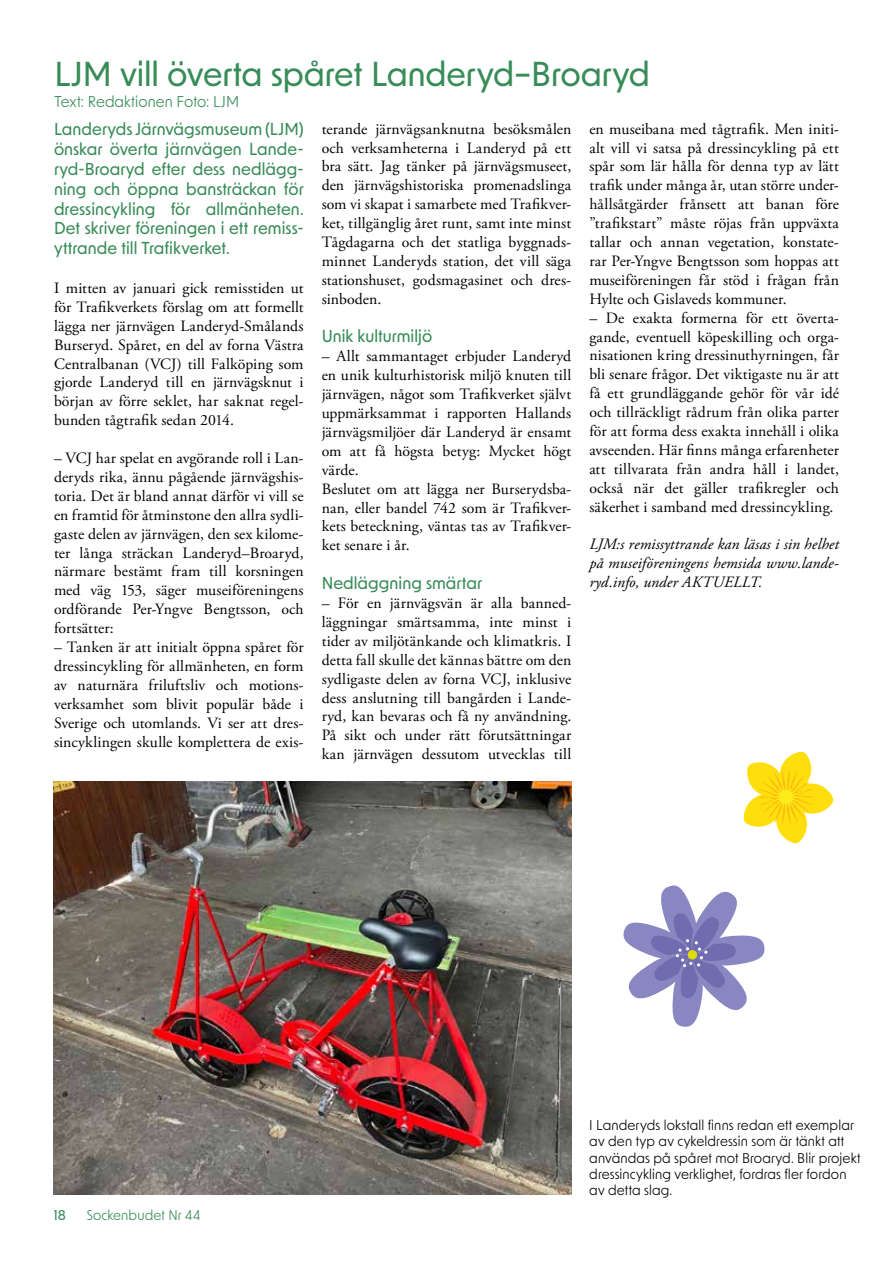
<style>
.page{position:relative;width:893px;height:1263px;background:#fff}
.page>*{position:absolute;margin:0;border:0;box-sizing:border-box;transform-origin:0 0}
.t1{font:500 33px "New Order";letter-spacing:-.005em;color:#388c57}
.t2{font:500 16.5px/19.8px "New Order";letter-spacing:.005em;color:#388c57;text-align:justify}
.t3{font:15.75px/18.9px "Adobe Garamond Pro";letter-spacing:.005em;color:#000;text-align:justify}
.t4{font:italic 15.75px/18.9px "Adobe Garamond Pro";letter-spacing:.01em;color:#000;text-align:justify}
.t5{font:15px "New Order";letter-spacing:.005em;color:#388c57}
.t6{font:13.5px/16.2px "New Order";letter-spacing:.01em;color:#000}
.t7{font:13.5px "New Order";letter-spacing:.01em;color:#388c57}
.t8{font:500 13.5px "New Order";color:#388c57}
</style>
<div class="page">
<img style="left:54px;top:781px;width:517px;height:414px">
<svg style="left:743px;top:751px;width:91px;height:93px"></svg>
<svg style="left:623px;top:885px;width:142px;height:142px"></svg>
<h1 class="t1" style="left:54px;top:52px;width:597px">LJM vill överta spåret Landeryd–Broaryd</h1>
<p class="t5" style="left:54px;top:91px;width:186px">Text: Redaktionen Foto: LJM</p>
<p class="t2" style="left:54px;top:119px;width:251px">Landeryds Järnvägsmuseum (LJM) önskar överta järnvägen Lande&shy;ryd-Broaryd efter dess nedlägg&shy;ning och öppna bansträckan för dressincykling för allmänheten.<br>Det skriver föreningen i ett remiss&shy;yttrande till Trafikverket.</p>
<p class="t3" style="left:54px;top:279px;width:251px">I mitten av januari gick remisstiden ut för Trafikverkets förslag om att formellt lägga ner järnvägen Landeryd-Smålands Burseryd. Spåret, en del av forna Västra Centralbanan (VCJ) till Falköping som gjorde Landeryd till en järnvägsknut i början av förre seklet, har saknat regel&shy;bunden tågtrafik sedan 2014.</p>
<p class="t3" style="left:54px;top:449px;width:251px">– VCJ har spelat en avgörande roll i Lan&shy;deryds rika, ännu pågående järnvägshis&shy;toria. Det är bland annat därför vi vill se en framtid för åtminstone den allra sydli&shy;gaste delen av järnvägen, den sex kilome&shy;ter långa sträckan Landeryd–Broaryd, närmare bestämt fram till korsningen med väg 153, säger museiföreningens ordförande Per-Yngve Bengtsson, och fortsätter:</p>
<p class="t3" style="left:54px;top:638px;width:251px">– Tanken är att initialt öppna spåret för dressincykling för allmänheten, en form av naturnära friluftsliv och motions&shy;verksamhet som blivit populär både i Sverige och utomlands. Vi ser att dres&shy;sincyklingen skulle komplettera de exis-</p>
<p class="t3" style="left:322px;top:120px;width:251px">terande järnvägsanknutna besöksmålen och verksamheterna i Landeryd på ett bra sätt. Jag tänker på järnvägsmuseet, den järnvägshistoriska promenadslinga som vi skapat i samarbete med Trafikver&shy;ket, tillgänglig året runt, samt inte minst Tågdagarna och det statliga byggnads&shy;minnet Landeryds station, det vill säga stationshuset, godsmagasinet och dres&shy;sinboden.</p>
<p class="t2" style="left:322px;top:326px;width:112px">Unik kulturmiljö</p>
<p class="t3" style="left:322px;top:347px;width:251px;text-align:left">– Allt sammantaget erbjuder Landeryd en unik kulturhistorisk miljö knuten till järnvägen, något som Trafikverket självt uppmärksammat i rapporten Hallands järnvägsmiljöer där Landeryd är ensamt om att få högsta betyg: Mycket högt värde.<br>Beslutet om att lägga ner Burserydsba&shy;nan, eller bandel 742 som är Trafikver&shy;kets beteckning, väntas tas av Trafikver&shy;ket senare i år.</p>
<p class="t2" style="left:322px;top:572px;width:162px">Nedläggning smärtar</p>
<p class="t3" style="left:322px;top:594px;width:251px">– För en järnvägsvän är alla banned&shy;läggningar smärtsamma, inte minst i tider av miljötänkande och klimatkris. I detta fall skulle det kännas bättre om den sydligaste delen av forna VCJ, inklusive dess anslutning till bangården i Lande&shy;ryd, kan bevaras och få ny användning.<br>På sikt och under rätt förutsättningar kan järnvägen dessutom utvecklas till</p>
<p class="t3" style="left:589px;top:120px;width:251px">en museibana med tågtrafik. Men initi&shy;alt vill vi satsa på dressincykling på ett spår som lär hålla för denna typ av lätt trafik under många år, utan större under&shy;hållsåtgärder frånsett att banan före ”trafikstart” måste röjas från uppväxta tallar och annan vegetation, konstate&shy;rar Per-Yngve Bengtsson som hoppas att museiföreningen får stöd i frågan från Hylte och Gislaveds kommuner.</p>
<p class="t3" style="left:589px;top:309px;width:251px">– De exakta formerna för ett överta&shy;gande, eventuell köpeskilling och orga&shy;nisationen kring dressinuthyrningen, får bli senare frågor. Det viktigaste nu är att få ett grundläggande gehör för vår idé och tillräckligt rådrum från olika parter för att forma dess exakta innehåll i olika avseenden. Här finns många erfarenheter att tillvarata från andra håll i landet, också när det gäller trafikregler och säkerhet i samband med dressincykling.</p>
<p class="t4" style="left:589px;top:535px;width:251px">LJM:s remissyttrande kan läsas i sin helhet på museiföreningens hemsida www.lande&shy;ryd.info, under AKTUELLT.</p>
<p class="t8" style="left:54px;top:1206px;width:14px">18</p>
<p class="t7" style="left:87px;top:1206px;width:115px">Sockenbudet Nr 44</p>
<p class="t6" style="left:589px;top:1116px;width:273px">I Landeryds lokstall finns redan ett exemplar av den typ av cykeldressin som är tänkt att användas på spåret mot Broaryd. Blir projekt dressincykling verklighet, fordras fler fordon av detta slag.</p>
</div>
